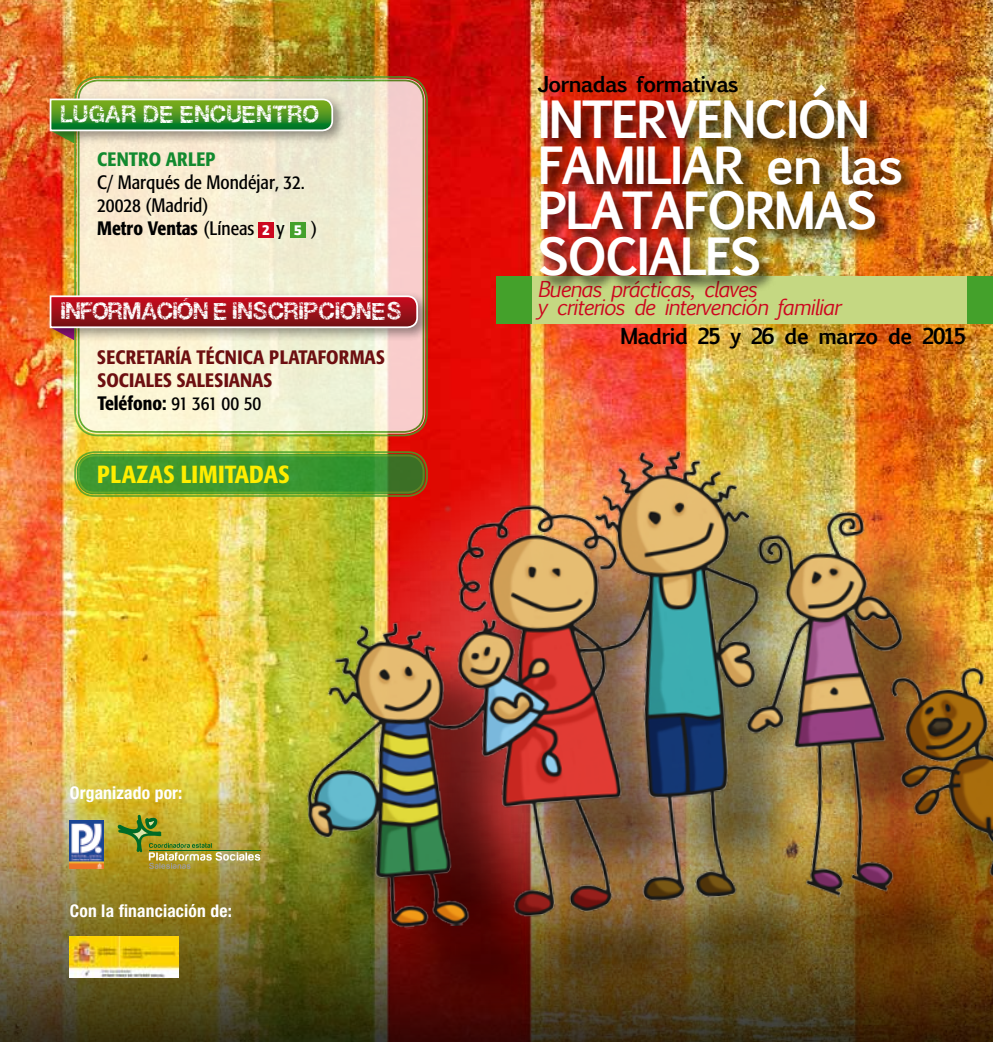
<style>
.page{position:relative;width:993px;height:1042px;background:#fff}
.page>*{position:absolute;margin:0;border:0;box-sizing:border-box;transform-origin:0 0}
.t1{font:700 49px/45.5px "Euphemia UCAS";letter-spacing:-.05em;color:#fff}
.t2{font:500 condensed 24.5px "Formata";letter-spacing:.01em;color:#ffed00}
.t3{font:italic 21px/17.5px "Euphemia UCAS";letter-spacing:-.05em;color:#cd071e}
.t4{font:700 21px "Euphemia UCAS";letter-spacing:-.05em;color:#000}
.t5{font:21px "Gastada";letter-spacing:-.03em;color:#fff}
.t6{font:500 condensed 19.25px/23.1px "Formata";color:#6d0f11}
.t7{font:condensed 19.25px/23.1px "Formata";color:#000}
.t8{font:500 condensed 19.25px "Formata";color:#128a2f}
.t9{font:700 condensed 17.5px "Helvetica Neue";letter-spacing:.01em;color:#fff}
.t10{font:700 16.8px "Alstom";color:#fff}
.s1{font-weight:500}
.s2{color:#000}
.s3{font-weight:400;color:#000}
</style>
<div class="page">
<img style="left:0;top:0;width:992px;height:578px">
<img style="left:0;top:578px;width:992px;height:464px">
<img style="left:70px;top:936px;width:108px;height:41px">
<img style="left:70px;top:820px;width:34px;height:49px">
<img style="left:117px;top:815px;width:143px;height:54px">
<div style="left:496px;top:276px;width:496px;height:47px;background:#44a12b"></div>
<div style="left:532px;top:276px;width:434px;height:47px;background:#c5d882"></div>
<div style="left:537px;top:83px;width:381px;height:210px;background:#000;opacity:.75"></div>
<img style="left:317px;top:413px;width:675px;height:547px">
<svg style="left:77px;top:79px;width:348px;height:355px;background:#f5ebd2"></svg>
<div style="left:74px;top:76px;width:353px;height:360px;border:2px solid #44a12b;border-radius:23px"></div>
<div style="left:78px;top:80px;width:346px;height:353px;border:2px solid #44a12b;border-radius:19px"></div>
<div style="left:77px;top:454px;width:348px;height:40px;background:#3f982f;border-radius:18px"></div>
<div style="left:74px;top:451px;width:353px;height:46px;border:2px solid #44a12b;border-radius:19px"></div>
<div style="left:78px;top:455px;width:346px;height:38px;border:2px solid #44a12b;border-radius:16px"></div>
<div style="left:320px;top:466px;width:672px;height:548px;background:#000;opacity:.5"></div>
<img style="left:283px;top:426px;width:709px;height:510px">
<div style="left:258px;top:222px;width:16px;height:16px;background:#cd071e"></div>
<div style="left:290px;top:222px;width:16px;height:16px;background:#44a12b"></div>
<div style="left:45px;top:291px;width:387px;height:51px;background:#000;opacity:.4"></div>
<svg style="left:49px;top:294px;width:370px;height:46px;background:#b45555"></svg>
<div style="left:45px;top:94px;width:302px;height:52px;background:#000;opacity:.4"></div>
<svg style="left:49px;top:98px;width:285px;height:45px;background:#78a656"></svg>
<p class="t5" style="left:60px;top:100px;width:136px">LUGAR DE ENC</p>
<p class="t5" style="left:226px;top:100px;width:78px">UENTRO</p>
<p class="t8" style="left:97px;top:147px;width:120px">Centro ARLEP</p>
<p class="t7" style="left:97px;top:171px;width:209px">C/ Marqués de Mondéjar, 32.<br>20028 (Madrid)<br><span class="s1">Metro Ventas</span> (Líneas y</p>
<p class="t7" style="left:311px;top:217px;width:8px">)</p>
<p class="t10" style="left:262px;top:218px;width:10px">2</p>
<p class="t10" style="left:294px;top:218px;width:10px">5</p>
<p class="t5" style="left:60px;top:297px;width:343px">INFORMACIÓN E INSCRIPCIONES</p>
<p class="t6" style="left:97px;top:346px;width:289px">SECRETARÍA TÉCNICA PLATAFORMAS<br>SOCIALES SALESIANAS<br><span class="s2">Teléfono:</span> <span class="s3">91 361 00 50</span></p>
<p class="t2" style="left:97px;top:459px;width:194px">PLAZAS LIMITADAS</p>
<p class="t9" style="left:70px;top:782px;width:114px">Organizado por:</p>
<p class="t9" style="left:70px;top:900px;width:163px">Con la financiación de:</p>
<p class="t4" style="left:537px;top:68px;width:202px">Jornadas formativas</p>
<h1 class="t1" style="left:537px;top:96px;width:367px">Intervención<br>Familiar en las<br>Plataformas<br>Sociales</h1>
<p class="t3" style="left:537px;top:281px;width:305px">Buenas prácticas, claves<br>y criterios de intervención familiar</p>
<p class="t4" style="left:619px;top:320px;width:347px">Madrid 25 y 26 de marzo de 2015</p>
</div>
